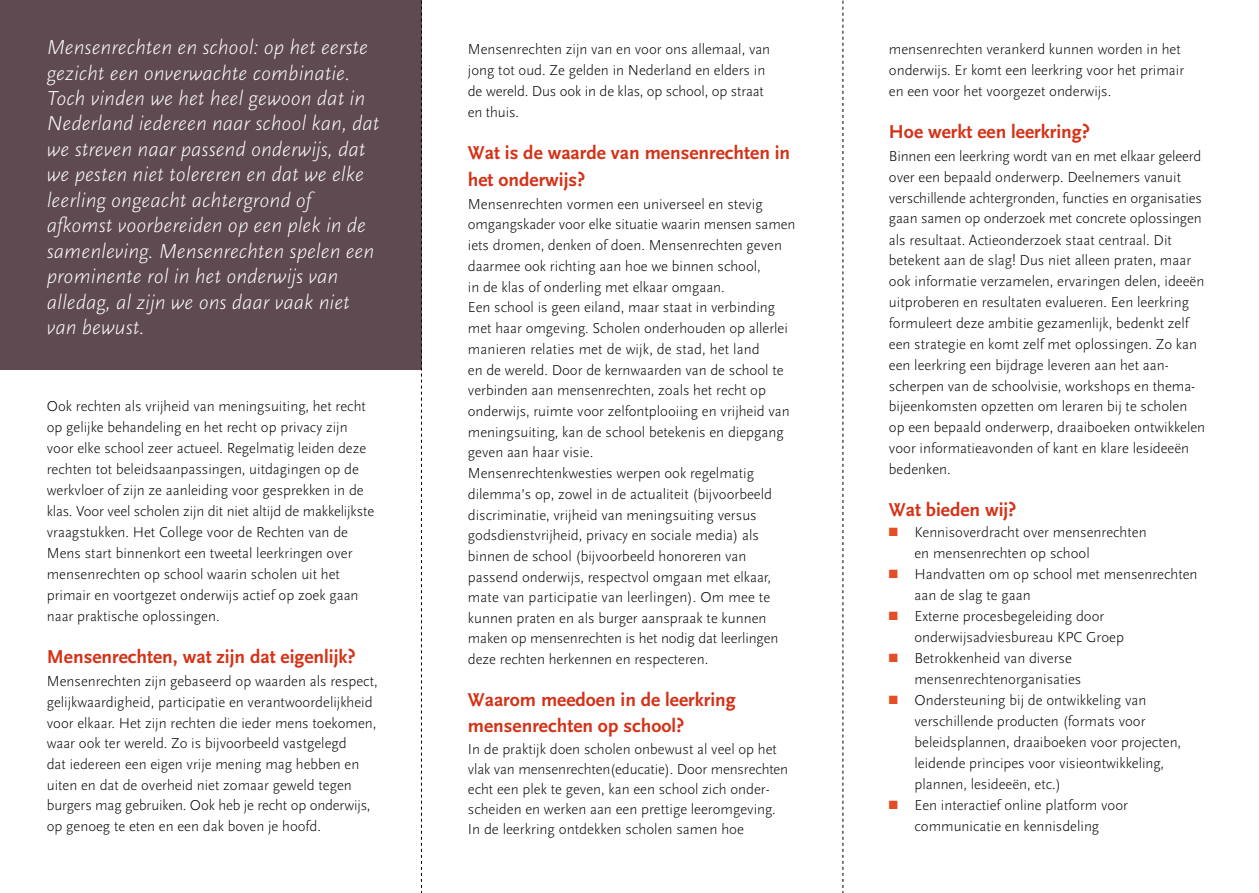
<style>
.page{position:relative;width:1259px;height:893px;background:#fff}
.page>*{position:absolute;margin:0;border:0;box-sizing:border-box;transform-origin:0 0}
.t1{font:italic 300 21px/25.5px "Scala Sans OT";color:#fff}
.t2{font:700 19.5px/26.8px "Scala Sans OT";color:#d43217}
.t3{font:300 15px/20.7px "Scala Sans OT";color:#000}
.s1{color:#e34e26}
</style>
<div class="page">
<div style="left:0;top:0;width:421px;height:369px;background:#5f4a51"></div>
<svg style="left:421px;top:0;width:1px;height:893px"></svg>
<svg style="left:842px;top:0;width:1px;height:893px"></svg>
<p class="t1" style="left:47px;top:35px;width:334px">Mensenrechten en school: op het eerste gezicht een onverwachte combinatie.<br>Toch vinden we het heel gewoon dat in Nederland iedereen naar school kan, dat we streven naar passend onderwijs, dat we pesten niet tolereren en dat we elke leerling ongeacht achtergrond of afkomst voorbereiden op een plek in de samenleving. Mensenrechten spelen een prominente rol in het onderwijs van alledag, al zijn we ons daar vaak niet van bewust.</p>
<p class="t3" style="left:47px;top:396px;width:329px">Ook rechten als vrijheid van meningsuiting, het recht op gelijke behandeling en het recht op privacy zijn voor elke school zeer actueel. Regelmatig leiden deze rechten tot beleidsaanpassingen, uitdagingen op de werkvloer of zijn ze aanleiding voor gesprekken in de klas. Voor veel scholen zijn dit niet altijd de makkelijkste vraagstukken. Het College voor de Rechten van de Mens start binnenkort een tweetal leerkringen over mensenrechten op school waarin scholen uit het primair en voortgezet onderwijs actief op zoek gaan naar praktische oplossingen.</p>
<h3 class="t2" style="left:47px;top:644px;width:310px">Mensenrechten, wat zijn dat eigenlijk?</h3>
<p class="t3" style="left:47px;top:671px;width:332px">Mensenrechten zijn gebaseerd op waarden als respect, gelijkwaardigheid, participatie en verantwoordelijkheid voor elkaar. Het zijn rechten die ieder mens toekomen, waar ook ter wereld. Zo is bijvoorbeeld vastgelegd<br>dat iedereen een eigen vrije mening mag hebben en uiten en dat de overheid niet zomaar geweld tegen burgers mag gebruiken. Ook heb je recht op onderwijs, op genoeg te eten en een dak boven je hoofd.</p>
<p class="t3" style="left:468px;top:39px;width:304px">Mensenrechten zijn van en voor ons allemaal, van jong tot oud. Ze gelden in Nederland en elders in de wereld. Dus ook in de klas, op school, op straat en thuis.</p>
<h3 class="t2" style="left:468px;top:140px;width:324px">Wat is de waarde van mensenrechten in het onderwijs?</h3>
<p class="t3" style="left:468px;top:194px;width:329px">Mensenrechten vormen een universeel en stevig omgangskader voor elke situatie waarin mensen samen iets dromen, denken of doen. Mensenrechten geven daarmee ook richting aan hoe we binnen school,<br>in de klas of onderling met elkaar omgaan.<br>Een school is geen eiland, maar staat in verbinding met haar omgeving. Scholen onderhouden op allerlei manieren relaties met de wijk, de stad, het land<br>en de wereld. Door de kernwaarden van de school te verbinden aan mensenrechten, zoals het recht op onderwijs, ruimte voor zelfontplooiing en vrijheid van meningsuiting, kan de school betekenis en diepgang geven aan haar visie.</p>
<p class="t3" style="left:468px;top:463px;width:312px">Mensenrechtenkwesties werpen ook regelmatig dilemma’s op, zowel in de actualiteit (bijvoorbeeld discriminatie, vrijheid van meningsuiting versus godsdienstvrijheid, privacy en sociale media) als binnen de school (bijvoorbeeld honoreren van passend onderwijs, respectvol omgaan met elkaar, mate van participatie van leerlingen). Om mee te kunnen praten en als burger aanspraak te kunnen maken op mensenrechten is het nodig dat leerlingen deze rechten herkennen en respecteren.</p>
<h3 class="t2" style="left:468px;top:687px;width:269px;line-height:25.8px">Waarom meedoen in de leerkring mensenrechten op school?</h3>
<p class="t3" style="left:468px;top:740px;width:322px;line-height:19.8px">In de praktijk doen scholen onbewust al veel op het vlak van mensenrechten(educatie). Door mensrechten echt een plek te geven, kan een school zich onder&shy;scheiden en werken aan een prettige leeromgeving.<br>In de leerkring ontdekken scholen samen hoe</p>
<p class="t3" style="left:889px;top:39px;width:297px">mensenrechten verankerd kunnen worden in het onderwijs. Er komt een leerkring voor het primair en een voor het voorgezet onderwijs.</p>
<h3 class="t2" style="left:889px;top:119px;width:202px">Hoe werkt een leerkring?</h3>
<h3 class="t3" style="left:889px;top:146px;width:318px">Binnen een leerkring wordt van en met elkaar geleerd over een bepaald onderwerp. Deelnemers vanuit verschillende achtergronden, functies en organisaties gaan samen op onderzoek met concrete oplossingen als resultaat. Actieonderzoek staat centraal. Dit betekent aan de slag! Dus niet alleen praten, maar ook informatie verzamelen, ervaringen delen, ideeën uitproberen en resultaten evalueren. Een leerkring formuleert deze ambitie gezamenlijk, bedenkt zelf een strategie en komt zelf met oplossingen. Zo kan een leerkring een bijdrage leveren aan het aan&shy;scherpen van de schoolvisie, workshops en thema&shy;bijeenkomsten opzetten om leraren bij te scholen op een bepaald onderwerp, draaiboeken ontwikkelen voor informatieavonden of kant en klare lesideeën bedenken.</h3>
<h3 class="t2" style="left:889px;top:496px;width:129px">Wat bieden wij?</h3>
<p class="t3" style="left:914px;top:522px;width:234px;text-indent:-26px"><span class="s1">■■</span> Kennisoverdracht over mensenrechten en mensenrechten op school</p>
<p class="t3" style="left:914px;top:564px;width:284px;text-indent:-26px"><span class="s1">■■</span> Handvatten om op school met mensenrechten aan de slag te gaan</p>
<p class="t3" style="left:914px;top:606px;width:211px;text-indent:-26px"><span class="s1">■■</span> Externe procesbegeleiding door onderwijsadviesbureau KPC Groep</p>
<p class="t3" style="left:914px;top:648px;width:168px;text-indent:-26px"><span class="s1">■■</span> Betrokkenheid van diverse mensenrechtenorganisaties</p>
<p class="t3" style="left:914px;top:690px;width:268px;text-indent:-26px"><span class="s1">■■</span> Ondersteuning bij de ontwikkeling van verschillende producten (formats voor beleidsplannen, draaiboeken voor projecten, leidende principes voor visieontwikkeling, plannen, lesideeën, etc.)</p>
<p class="t3" style="left:889px;top:795px;width:241px;text-align:center"><span class="s1">■■</span> Een interactief online platform voor communicatie en kennisdeling</p>
</div>
